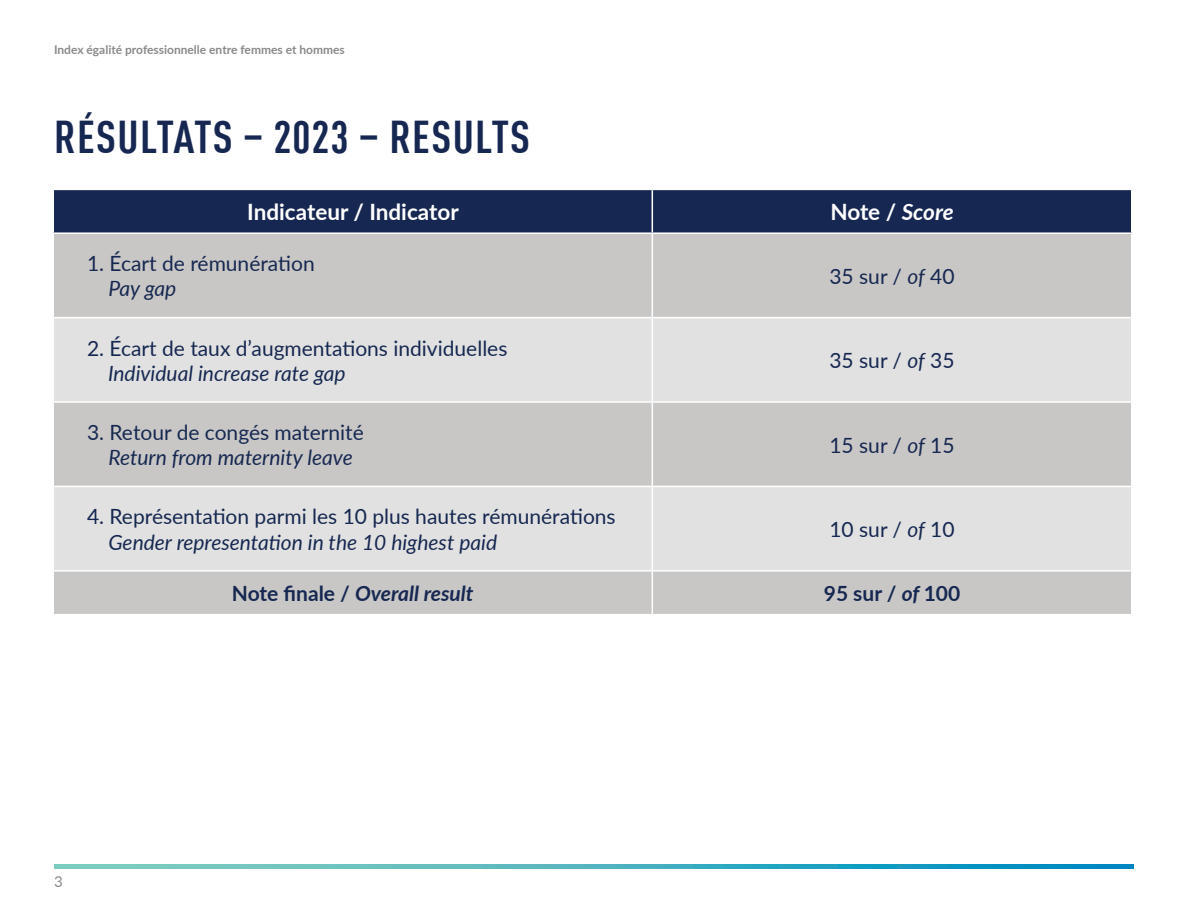
<style>
.page{position:relative;width:1188px;height:918px;background:#fff}
.page>*{position:absolute;margin:0;border:0;box-sizing:border-box;transform-origin:0 0}
.t1{font:700 condensed 45px "DINOT";letter-spacing:.025em;color:#162751}
.t2{font:700 22.5px "Lato";color:#fff}
.t3{font:21px "Lato";color:#162851}
.t4{font:italic 21px "Lato";color:#162851}
.t5{font:italic 700 21px "Lato";color:#162851}
.t6{font:700 21px "Lato";color:#162851}
.t7{font:15px "Lato";color:#898a8b}
.t8{font:700 12px "Lato";color:#898a8b}
.s1{font-style:italic}
.s2{font-style:normal}
</style>
<div class="page">
<svg style="left:54px;top:864px;width:1080px;height:4px;background:#44afc0"></svg>
<div style="left:54px;top:190px;width:1077px;height:42px;background:#162751"></div>
<div style="left:54px;top:234px;width:1077px;height:380px;background:#c9c7c6"></div>
<svg style="left:54px;top:318px;width:1077px;height:252px;background:#d9d8d8"></svg>
<hr style="left:652px;top:234px;width:1px;height:83px;background:#fff">
<hr style="left:52px;top:317px;width:600px;height:1px;background:#fff">
<hr style="left:652px;top:317px;width:480px;height:1px;background:#fff">
<hr style="left:652px;top:318px;width:1px;height:83px;background:#fff">
<hr style="left:52px;top:401px;width:600px;height:2px;background:#fff">
<hr style="left:652px;top:401px;width:480px;height:2px;background:#fff">
<hr style="left:652px;top:403px;width:1px;height:83px;background:#fff">
<hr style="left:52px;top:486px;width:600px;height:1px;background:#fff">
<hr style="left:652px;top:486px;width:480px;height:1px;background:#fff">
<hr style="left:652px;top:487px;width:1px;height:83px;background:#fff">
<hr style="left:52px;top:570px;width:600px;height:2px;background:#fff">
<hr style="left:652px;top:570px;width:480px;height:2px;background:#fff">
<hr style="left:652px;top:572px;width:1px;height:42px;background:#fff">
<hr style="left:652px;top:190px;width:1px;height:42px;background:#fff">
<p class="t8" style="left:54px;top:41px;width:292px">Index égalité professionnelle entre femmes et hommes</p>
<p class="t1" style="left:54px;top:104px;width:477px">RÉSULTATS – 2023 – RESULTS</p>
<p class="t2" style="left:247px;top:196px;width:213px">Indicateur / Indicator</p>
<p class="t2" style="left:830px;top:196px;width:125px">Note / <span class="s1">Score</span></p>
<p class="t3" style="left:87px;top:249px;width:229px">1. Écart de rémunération</p>
<p class="t4" style="left:109px;top:274px;width:69px">Pay gap</p>
<p class="t3" style="left:829px;top:261px;width:127px">35 sur / <span class="s1">of</span> 40</p>
<p class="t3" style="left:87px;top:333px;width:422px">2. Écart de taux d’augmentations individuelles</p>
<p class="t4" style="left:108px;top:358px;width:239px">Individual increase rate gap</p>
<p class="t3" style="left:87px;top:417px;width:278px">3. Retour de congés maternité</p>
<p class="t4" style="left:109px;top:443px;width:246px">Return from maternity leave</p>
<p class="t3" style="left:87px;top:502px;width:530px">4. Représentation parmi les 10 plus hautes rémunérations</p>
<p class="t4" style="left:109px;top:527px;width:390px">Gender representation in the 10 highest paid</p>
<p class="t3" style="left:829px;top:346px;width:127px">35 sur / <span class="s1">of</span> 35</p>
<p class="t3" style="left:829px;top:430px;width:127px">15 sur / <span class="s1">of</span> 15</p>
<p class="t3" style="left:829px;top:514px;width:127px">10 sur / <span class="s1">of</span> 10</p>
<p class="t7" style="left:54px;top:871px;width:10px">3</p>
<p class="t5" style="left:232px;top:578px;width:243px"><span class="s2">Note finale /</span> Overall result</p>
<p class="t6" style="left:824px;top:578px;width:138px">95 sur / <span class="s1">of</span> 100</p>
</div>
